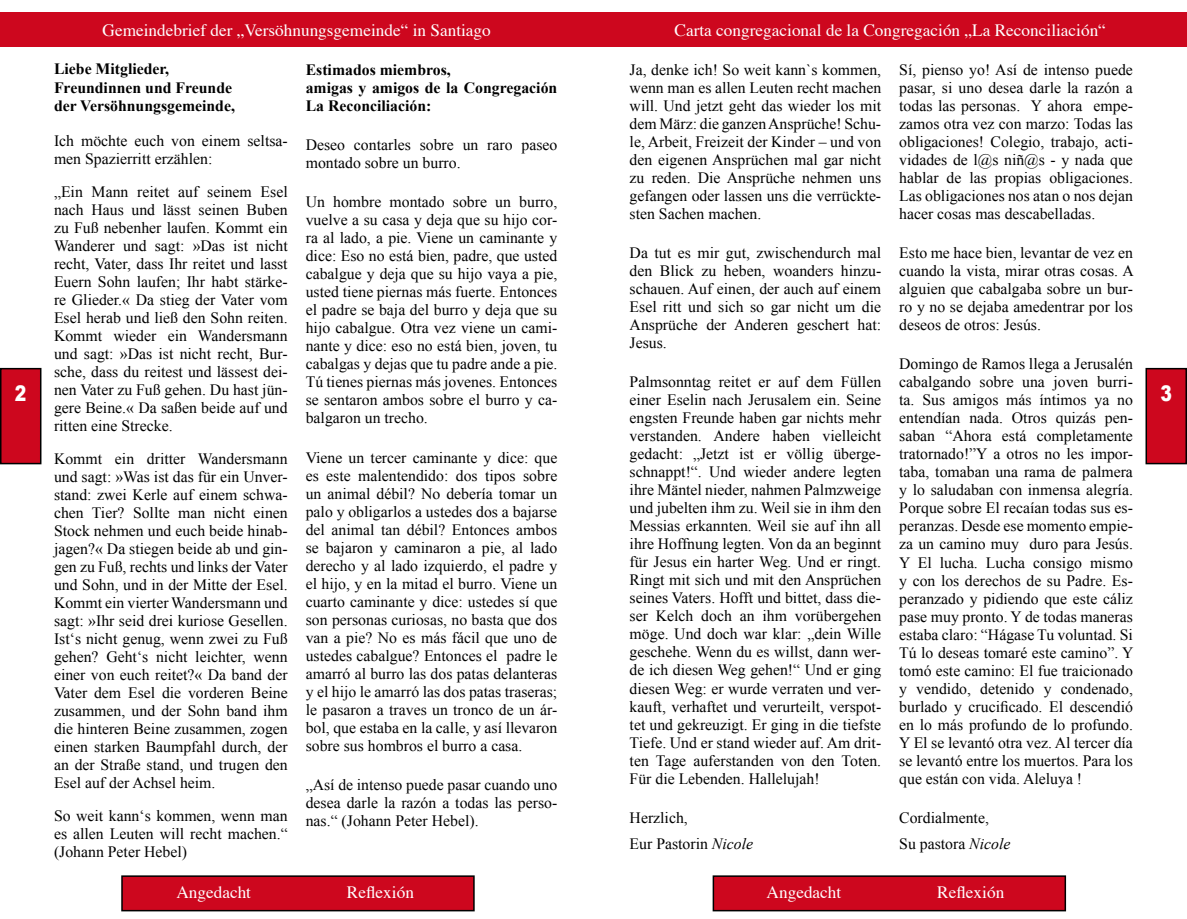
<style>
.page{position:relative;width:1187px;height:919px;background:#fff}
.page>*{position:absolute;margin:0;border:0;box-sizing:border-box;transform-origin:0 0}
.t1{font:900 21.6px "Arial";color:#fff;scale:.8 1}
.t2{font:17.25px "Times";color:#fff}
.t3{font:15.75px/18px "Times New Roman";color:#000;text-align:justify}
.t4{font:700 15.75px/18px "Times New Roman";color:#000}
.s1{font-style:italic}
</style>
<div class="page">
<div style="left:1px;top:368px;width:40px;height:95px;background:#cd071e"></div>
<div style="left:0;top:368px;width:41px;height:96px;border:2px solid #000"></div>
<div style="left:0;top:13px;width:593px;height:34px;background:#cd071e"></div>
<div style="left:122px;top:876px;width:352px;height:34px;background:#cd071e"></div>
<div style="left:121px;top:875px;width:353px;height:36px;border:2px solid #000"></div>
<div style="left:593px;top:13px;width:593px;height:34px;background:#cd071e"></div>
<div style="left:713px;top:876px;width:352px;height:34px;background:#cd071e"></div>
<div style="left:712px;top:875px;width:353px;height:36px;border:2px solid #000"></div>
<div style="left:1146px;top:368px;width:40px;height:95px;background:#cd071e"></div>
<div style="left:1145px;top:368px;width:41px;height:96px;border:2px solid #000"></div>
<h1 class="t1" style="left:15px;top:378px;width:16px">2</h1>
<p class="t2" style="left:103px;top:14px;width:390px">Gemeindebrief der „Versöhnungsgemeinde“ in Santiago</p>
<p class="t2" style="left:674px;top:14px;width:433px">Carta congregacional de la Congregación „La Reconciliación“</p>
<p class="t4" style="left:54px;top:60px;width:182px">Liebe Mitglieder,<br>Freundinnen und Freunde der Versöhnungsgemeinde,</p>
<p class="t3" style="left:54px;top:131px;width:235px">Ich möchte euch von einem seltsa&shy;men Spazierritt erzählen:</p>
<p class="t3" style="left:54px;top:182px;width:235px">„Ein Mann reitet auf seinem Esel nach Haus und lässt seinen Buben zu Fuß nebenher laufen. Kommt ein Wanderer und sagt: »Das ist nicht recht, Vater, dass Ihr reitet und lasst Euern Sohn laufen; Ihr habt stärke&shy;re Glieder.« Da stieg der Vater vom Esel herab und ließ den Sohn reiten.<br>Kommt wieder ein Wandersmann und sagt: »Das ist nicht recht, Bur&shy;sche, dass du reitest und lässest dei&shy;nen Vater zu Fuß gehen. Du hast jün&shy;gere Beine.« Da saßen beide auf und ritten eine Strecke.</p>
<p class="t3" style="left:54px;top:449px;width:235px">Kommt ein dritter Wandersmann und sagt: »Was ist das für ein Unver&shy;stand: zwei Kerle auf einem schwa&shy;chen Tier? Sollte man nicht einen Stock nehmen und euch beide hinab&shy;jagen?« Da stiegen beide ab und gin&shy;gen zu Fuß, rechts und links der Vater und Sohn, und in der Mitte der Esel.<br>Kommt ein vierter Wandersmann und sagt: »Ihr seid drei kuriose Gesellen.<br>Ist‘s nicht genug, wenn zwei zu Fuß gehen? Geht‘s nicht leichter, wenn einer von euch reitet?« Da band der Vater dem Esel die vorderen Beine zusammen, und der Sohn band ihm die hinteren Beine zusammen, zogen einen starken Baumpfahl durch, der an der Straße stand, und trugen den Esel auf der Achsel heim.</p>
<p class="t3" style="left:54px;top:806px;width:235px">So weit kann‘s kommen, wenn man es allen Leuten will recht machen.“ (Johann Peter Hebel)</p>
<p class="t4" style="left:306px;top:60px;width:253px">Estimados miembros,<br>amigas y amigos de la Congregación<br>La Reconciliación:</p>
<p class="t3" style="left:306px;top:135px;width:253px">Deseo contarles sobre un raro paseo montado sobre un burro.</p>
<p class="t3" style="left:306px;top:193px;width:253px">Un hombre montado sobre un burro, vuelve a su casa y deja que su hijo cor&shy;ra al lado, a pie. Viene un caminante y dice: Eso no está bien, padre, que usted cabalgue y deja que su hijo vaya a pie, usted tiene piernas más fuerte. Entonces el padre se baja del burro y deja que su hijo cabalgue. Otra vez viene un cami&shy;nante y dice: eso no está bien, joven, tu cabalgas y dejas que tu padre ande a pie.<br>Tú tienes piernas más jovenes. Entonces se sentaron ambos sobre el burro y ca&shy;balgaron un trecho.</p>
<p class="t3" style="left:306px;top:448px;width:253px">Viene un tercer caminante y dice: que es este malentendido: dos tipos sobre un animal débil? No debería tomar un palo y obligarlos a ustedes dos a bajarse del animal tan débil? Entonces ambos se bajaron y caminaron a pie, al lado derecho y al lado izquierdo, el padre y el hijo, y en la mitad el burro. Viene un cuarto caminante y dice: ustedes sí que son personas curiosas, no basta que dos van a pie? No es más fácil que uno de ustedes cabalgue? Entonces el padre le amarró al burro las dos patas delanteras y el hijo le amarró las dos patas traseras; le pasaron a traves un tronco de un ár&shy;bol, que estaba en la calle, y así llevaron sobre sus hombros el burro a casa.</p>
<p class="t3" style="left:306px;top:775px;width:253px">„Así de intenso puede pasar cuando uno desea darle la razón a todas las perso&shy;nas.“ (Johann Peter Hebel).</p>
<p class="t3" style="left:629px;top:60px;width:253px">Ja, denke ich! So weit kann`s kommen, wenn man es allen Leuten recht machen will. Und jetzt geht das wieder los mit dem März: die ganzen Ansprüche! Schu&shy;le, Arbeit, Freizeit der Kinder – und von den eigenen Ansprüchen mal gar nicht zu reden. Die Ansprüche nehmen uns gefangen oder lassen uns die verrückte&shy;sten Sachen machen.</p>
<p class="t3" style="left:629px;top:243px;width:253px">Da tut es mir gut, zwischendurch mal den Blick zu heben, woanders hinzu&shy;schauen. Auf einen, der auch auf einem Esel ritt und sich so gar nicht um die Ansprüche der Anderen geschert hat:<br>Jesus.</p>
<p class="t3" style="left:629px;top:373px;width:253px">Palmsonntag reitet er auf dem Füllen einer Eselin nach Jerusalem ein. Seine engsten Freunde haben gar nichts mehr verstanden. Andere haben vielleicht gedacht: „Jetzt ist er völlig überge&shy;schnappt!“. Und wieder andere legten ihre Mäntel nieder, nahmen Palmzweige und jubelten ihm zu. Weil sie in ihm den Messias erkannten. Weil sie auf ihn all ihre Hoffnung legten. Von da an beginnt für Jesus ein harter Weg. Und er ringt.<br>Ringt mit sich und mit den Ansprüchen seines Vaters. Hofft und bittet, dass die&shy;ser Kelch doch an ihm vorübergehen möge. Und doch war klar: „dein Wille geschehe. Wenn du es willst, dann wer&shy;de ich diesen Weg gehen!“ Und er ging diesen Weg: er wurde verraten und ver&shy;kauft, verhaftet und verurteilt, verspot&shy;tet und gekreuzigt. Er ging in die tiefste Tiefe. Und er stand wieder auf. Am drit&shy;ten Tage auferstanden von den Toten.<br>Für die Lebenden. Hallelujah!</p>
<p class="t3" style="left:629px;top:804px;width:125px;line-height:26.5px">Herzlich,<br>Eur Pastorin <span class="s1">Nicole</span></p>
<p class="t3" style="left:899px;top:60px;width:235px">Sí, pienso yo! Así de intenso puede pasar, si uno desea darle la razón a todas las personas. Y ahora empe&shy;zamos otra vez con marzo: Todas las obligaciones! Colegio, trabajo, acti&shy;vidades de l@s niñ@s - y nada que hablar de las propias obligaciones.<br>Las obligaciones nos atan o nos dejan hacer cosas mas descabelladas.</p>
<p class="t3" style="left:899px;top:243px;width:236px">Esto me hace bien, levantar de vez en cuando la vista, mirar otras cosas. A alguien que cabalgaba sobre un bur&shy;ro y no se dejaba amedentrar por los deseos de otros: Jesús.</p>
<p class="t3" style="left:899px;top:355px;width:236px">Domingo de Ramos llega a Jerusalén cabalgando sobre una joven burri&shy;ta. Sus amigos más íntimos ya no entendían nada. Otros quizás pen&shy;saban “Ahora está completamente tratornado!”Y a otros no les impor&shy;taba, tomaban una rama de palmera y lo saludaban con inmensa alegría.<br>Porque sobre El recaían todas sus es&shy;peranzas. Desde ese momento empie&shy;za un camino muy duro para Jesús.<br>Y El lucha. Lucha consigo mismo y con los derechos de su Padre. Es&shy;peranzado y pidiendo que este cáliz pase muy pronto. Y de todas maneras estaba claro: “Hágase Tu voluntad. Si Tú lo deseas tomaré este camino”. Y tomó este camino: El fue traicionado y vendido, detenido y condenado, burlado y crucificado. El descendió en lo más profundo de lo profundo.<br>Y El se levantó otra vez. Al tercer día se levantó entre los muertos. Para los que están con vida. Aleluya !</p>
<p class="t3" style="left:899px;top:804px;width:113px;line-height:26.5px">Cordialmente,<br>Su pastora <span class="s1">Nicole</span></p>
<p class="t2" style="left:176px;top:875px;width:76px">Angedacht</p>
<p class="t2" style="left:347px;top:875px;width:69px">Reflexión</p>
<p class="t2" style="left:766px;top:875px;width:76px">Angedacht</p>
<p class="t2" style="left:937px;top:875px;width:69px">Reflexión</p>
<h1 class="t1" style="left:1160px;top:378px;width:16px">3</h1>
</div>
